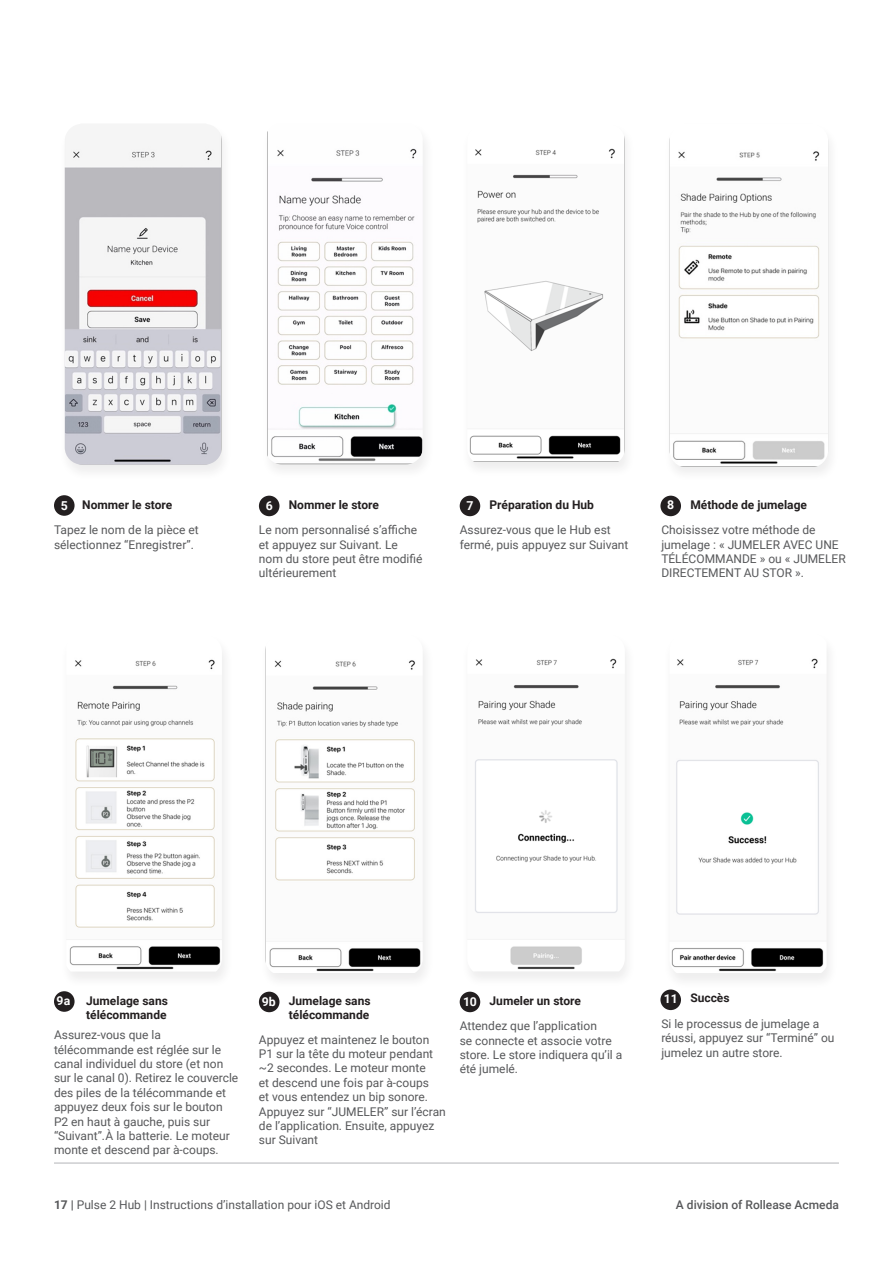
<style>
.page{position:relative;width:893px;height:1263px;background:#fff}
.page>*{position:absolute;margin:0;border:0;box-sizing:border-box;transform-origin:0 0}
.Body_Paragraph{font:700 12.3px "Roboto";letter-spacing:.005em;color:#fff}
.Body_Paragraph-2{font:12px/14.4px "Roboto";color:#57585a}
.Box_Title{font:700 12px/14.4px "Roboto";color:#231f20}
.t1{font:500 12px "Roboto";color:#57585a}
.s1{font-weight:700}
</style>
<div class="page">
<hr style="left:54px;top:1162px;width:785px;height:1px;background:#bcbdc0">
<div style="left:54px;top:495px;width:21px;height:21px;background:#231f20;border-radius:50%"></div>
<div style="left:54px;top:991px;width:21px;height:21px;background:#231f20;border-radius:50%"></div>
<div style="left:259px;top:496px;width:20px;height:20px;background:#231f20;border-radius:50%"></div>
<div style="left:259px;top:992px;width:20px;height:20px;background:#231f20;border-radius:50%"></div>
<div style="left:460px;top:496px;width:20px;height:20px;background:#231f20;border-radius:50%"></div>
<div style="left:460px;top:992px;width:20px;height:20px;background:#231f20;border-radius:50%"></div>
<div style="left:660px;top:496px;width:21px;height:20px;background:#231f20;border-radius:50%"></div>
<div style="left:660px;top:989px;width:21px;height:21px;background:#231f20;border-radius:50%"></div>
<img style="left:65px;top:133px;width:157px;height:332px">
<img style="left:69px;top:659px;width:153px;height:312px">
<img style="left:267px;top:131px;width:156px;height:333px">
<img style="left:265px;top:647px;width:158px;height:326px">
<img style="left:469px;top:136px;width:156px;height:329px">
<img style="left:475px;top:658px;width:149px;height:313px">
<div style="left:664px;top:123px;width:176px;height:359px;background:#231f20;opacity:.08"></div>
<img style="left:670px;top:124px;width:158px;height:343px">
<div style="left:663px;top:631px;width:176px;height:359px;background:#fdfdfd"></div>
<img style="left:671px;top:658px;width:155px;height:315px">
<p class="Body_Paragraph" style="left:61px;top:497px;width:9px">5</p>
<p class="Box_Title" style="left:82px;top:497px;width:92px">Nommer le store</p>
<p class="Box_Title" style="left:289px;top:497px;width:92px">Nommer le store</p>
<p class="Body_Paragraph" style="left:266px;top:497px;width:9px">6</p>
<p class="Body_Paragraph" style="left:466px;top:497px;width:9px">7</p>
<p class="Box_Title" style="left:490px;top:497px;width:106px">Préparation du Hub</p>
<p class="Body_Paragraph" style="left:667px;top:496px;width:9px">8</p>
<p class="Box_Title" style="left:690px;top:497px;width:118px">Méthode de jumelage</p>
<p class="Body_Paragraph-2" style="left:54px;top:522px;width:146px">Tapez le nom de la pièce et sélectionnez “Enregistrer”.</p>
<p class="Body_Paragraph-2" style="left:259px;top:522px;width:165px">Le nom personnalisé s’affiche et appuyez sur Suivant. Le nom du store peut être modifié ultérieurement</p>
<p class="Body_Paragraph-2" style="left:460px;top:522px;width:170px">Assurez-vous que le Hub est fermé, puis appuyez sur Suivant</p>
<p class="Body_Paragraph-2" style="left:661px;top:522px;width:186px">Choisissez votre méthode de jumelage : « JUMELER AVEC UNE<br>TÉLÉCOMMANDE » ou « JUMELER<br>DIRECTEMENT AU STOR ».</p>
<p class="Body_Paragraph" style="left:57px;top:992px;width:15px">9a</p>
<p class="Box_Title" style="left:86px;top:992px;width:83px">Jumelage sans télécommande</p>
<p class="Body_Paragraph" style="left:262px;top:993px;width:16px">9b</p>
<p class="Box_Title" style="left:289px;top:992px;width:83px">Jumelage sans télécommande</p>
<p class="Body_Paragraph" style="left:463px;top:993px;width:15px">10</p>
<p class="Box_Title" style="left:490px;top:992px;width:93px">Jumeler un store</p>
<p class="Body_Paragraph-2" style="left:54px;top:1027px;width:186px">Assurez-vous que la télécommande est réglée sur le canal individuel du store (et non sur le canal 0). Retirez le couvercle des piles de la télécommande et appuyez deux fois sur le bouton<br>P2 en haut à gauche, puis sur “Suivant”.À la batterie. Le moteur monte et descend par à-coups.</p>
<p class="Body_Paragraph-2" style="left:259px;top:1032px;width:188px">Appuyez et maintenez le bouton<br>P1 sur la tête du moteur pendant ~2 secondes. Le moteur monte<br>et descend une fois par à-coups<br>et vous entendez un bip sonore.<br>Appuyez sur “JUMELER” sur l’écran de l’application. Ensuite, appuyez sur Suivant</p>
<p class="Body_Paragraph-2" style="left:460px;top:1018px;width:164px">Attendez que l’application<br>se connecte et associe votre store. Le store indiquera qu’il a été jumelé.</p>
<p class="Body_Paragraph" style="left:664px;top:990px;width:16px">11</p>
<p class="Box_Title" style="left:690px;top:990px;width:41px">Succès</p>
<p class="Body_Paragraph-2" style="left:661px;top:1016px;width:175px">Si le processus de jumelage a réussi, appuyez sur “Terminé” ou jumelez un autre store.</p>
<p class="Body_Paragraph-2" style="left:54px;top:1197px;width:338px"><span class="s1">17 |</span> Pulse 2 Hub | Instructions d’installation pour iOS et Android</p>
<p class="t1" style="left:676px;top:1196px;width:165px">A division of Rollease Acmeda</p>
</div>
